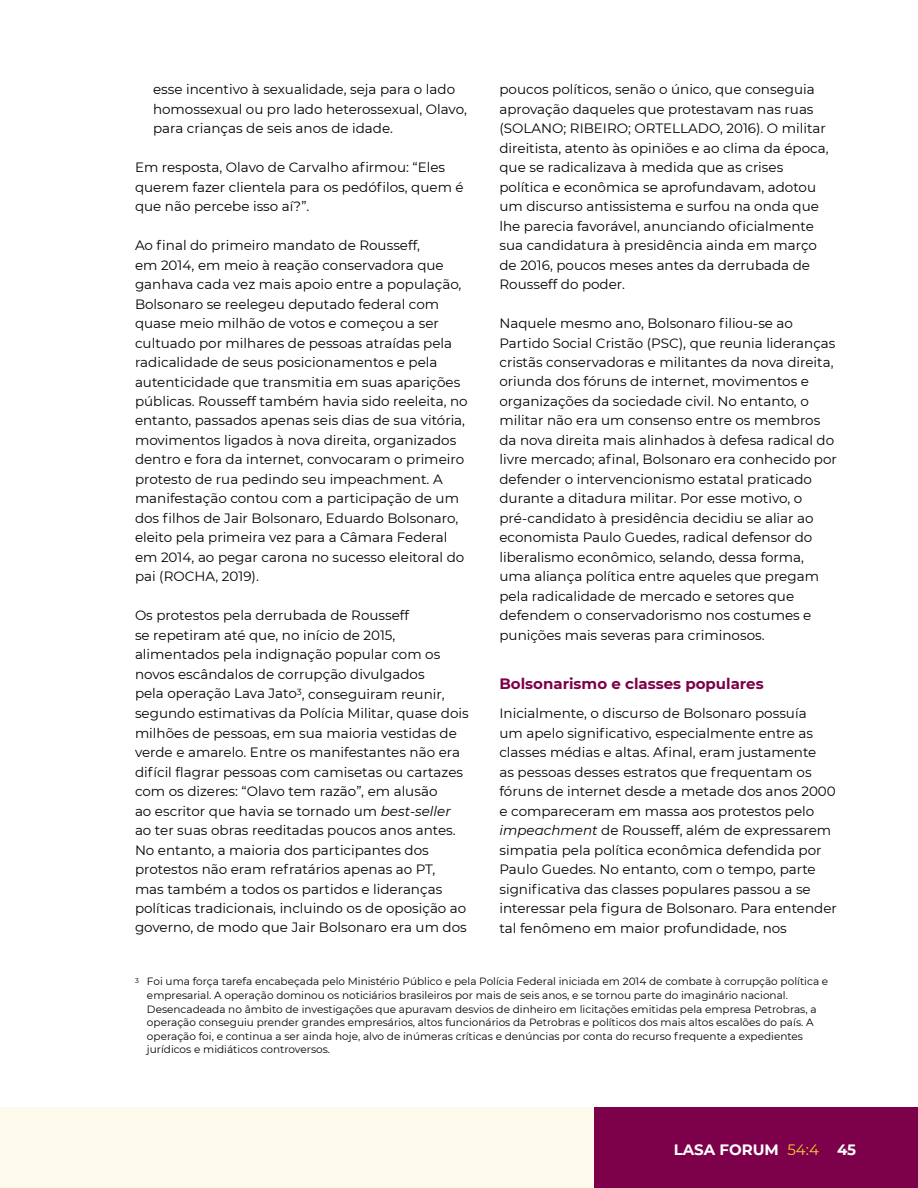
<style>
.page{position:relative;width:918px;height:1188px;background:#fff}
.page>*{position:absolute;margin:0;border:0;box-sizing:border-box;transform-origin:0 0}
.t1{font:700 15px "Montserrat";color:#7d004a}
.t2{font:700 15px "Montserrat";color:#fff}
.t3{font:13.5px/19.5px "Montserrat";color:#000}
.t4{font:10.5px/13.5px "Montserrat";color:#000}
.s1{font-style:italic}
.s2{font-weight:400;color:#f7cd36}
</style>
<div class="page">
<div style="left:0;top:1107px;width:594px;height:81px;background:#fefaeb"></div>
<div style="left:594px;top:1107px;width:324px;height:81px;background:#7d004a"></div>
<p class="t3" style="left:153px;top:79px;width:315px">esse incentivo à sexualidade, seja para o lado homossexual ou pro lado heterossexual, Olavo, para crianças de seis anos de idade.</p>
<p class="t3" style="left:135px;top:157px;width:330px">Em resposta, Olavo de Carvalho afirmou: “Eles querem fazer clientela para os pedófilos, quem é que não percebe isso aí?”.</p>
<p class="t3" style="left:135px;top:235px;width:334px">Ao final do primeiro mandato de Rousseff,<br>em 2014, em meio à reação conservadora que ganhava cada vez mais apoio entre a população, Bolsonaro se reelegeu deputado federal com quase meio milhão de votos e começou a ser cultuado por milhares de pessoas atraídas pela radicalidade de seus posicionamentos e pela autenticidade que transmitia em suas aparições públicas. Rousseff também havia sido reeleita, no entanto, passados apenas seis dias de sua vitória, movimentos ligados à nova direita, organizados dentro e fora da internet, convocaram o primeiro protesto de rua pedindo seu impeachment. A manifestação contou com a participação de um dos filhos de Jair Bolsonaro, Eduardo Bolsonaro, eleito pela primeira vez para a Câmara Federal em 2014, ao pegar carona no sucesso eleitoral do pai (ROCHA, 2019).</p>
<p class="t3" style="left:135px;top:605px;width:335px">Os protestos pela derrubada de Rousseff<br>se repetiram até que, no início de 2015, alimentados pela indignação popular com os novos escândalos de corrupção divulgados<br>pela operação Lava Jato<sup>3</sup>, conseguiram reunir, segundo estimativas da Polícia Militar, quase dois milhões de pessoas, em sua maioria vestidas de verde e amarelo. Entre os manifestantes não era difícil flagrar pessoas com camisetas ou cartazes com os dizeres: “Olavo tem razão”, em alusão<br>ao escritor que havia se tornado um <span class="s1">best-seller </span>ao ter suas obras reeditadas poucos anos antes.<br>No entanto, a maioria dos participantes dos protestos não eram refratários apenas ao PT,<br>mas também a todos os partidos e lideranças políticas tradicionais, incluindo os de oposição ao governo, de modo que Jair Bolsonaro era um dos</p>
<p class="t3" style="left:500px;top:79px;width:331px">poucos políticos, senão o único, que conseguia aprovação daqueles que protestavam nas ruas (SOLANO; RIBEIRO; ORTELLADO, 2016). O militar direitista, atento às opiniões e ao clima da época, que se radicalizava à medida que as crises política e econômica se aprofundavam, adotou um discurso antissistema e surfou na onda que lhe parecia favorável, anunciando oficialmente sua candidatura à presidência ainda em março de 2016, poucos meses antes da derrubada de Rousseff do poder.</p>
<p class="t3" style="left:500px;top:313px;width:339px">Naquele mesmo ano, Bolsonaro filiou-se ao Partido Social Cristão (PSC), que reunia lideranças cristãs conservadoras e militantes da nova direita, oriunda dos fóruns de internet, movimentos e organizações da sociedade civil. No entanto, o militar não era um consenso entre os membros da nova direita mais alinhados à defesa radical do livre mercado; afinal, Bolsonaro era conhecido por defender o intervencionismo estatal praticado durante a ditadura militar. Por esse motivo, o pré-candidato à presidência decidiu se aliar ao economista Paulo Guedes, radical defensor do liberalismo econômico, selando, dessa forma, uma aliança política entre aqueles que pregam pela radicalidade de mercado e setores que defendem o conservadorismo nos costumes e punições mais severas para criminosos.</p>
<p class="t1" style="left:500px;top:673px;width:266px">Bolsonarismo e classes populares</p>
<p class="t3" style="left:500px;top:703px;width:339px">Inicialmente, o discurso de Bolsonaro possuía<br>um apelo significativo, especialmente entre as classes médias e altas. Afinal, eram justamente<br>as pessoas desses estratos que frequentam os fóruns de internet desde a metade dos anos 2000 e compareceram em massa aos protestos pelo <span class="s1">impeachment</span> de Rousseff, além de expressarem simpatia pela política econômica defendida por Paulo Guedes. No entanto, com o tempo, parte significativa das classes populares passou a se interessar pela figura de Bolsonaro. Para entender tal fenômeno em maior profundidade, nos</p>
<p class="t4" style="left:147px;top:975px;width:683px;text-indent:-12px"><sup>3</sup> Foi uma força tarefa encabeçada pelo Ministério Público e pela Polícia Federal iniciada em 2014 de combate à corrupção política e empresarial. A operação dominou os noticiários brasileiros por mais de seis anos, e se tornou parte do imaginário nacional.<br>Desencadeada no âmbito de investigações que apuravam desvios de dinheiro em licitações emitidas pela empresa Petrobras, a operação conseguiu prender grandes empresários, altos funcionários da Petrobras e políticos dos mais altos escalões do país. A operação foi, e continua a ser ainda hoje, alvo de inúmeras críticas e denúncias por conta do recurso frequente a expedientes jurídicos e midiáticos controversos.</p>
<p class="t2" style="left:674px;top:1139px;width:184px">LASA FORUM <span class="s2">54:4</span> 45</p>
</div>
